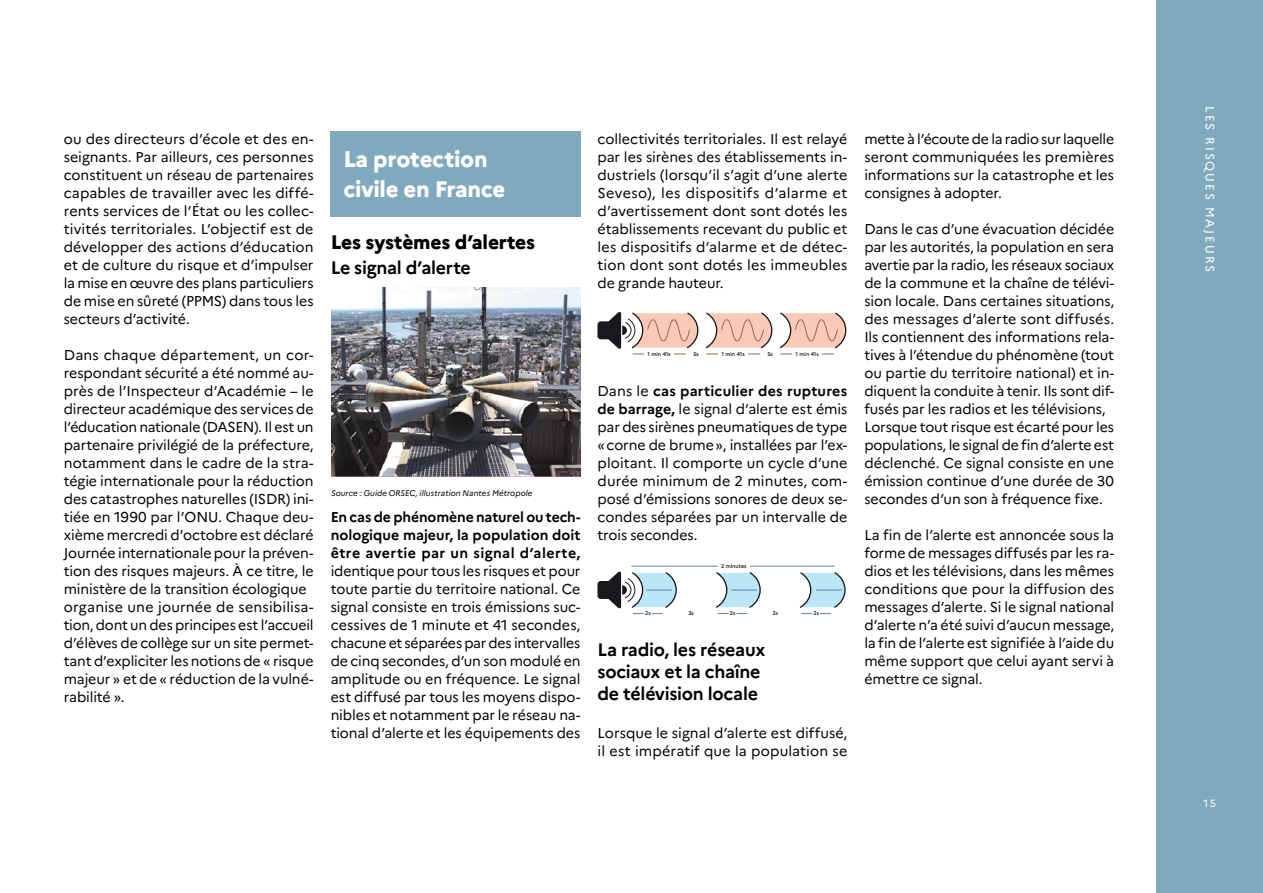
<style>
.page{position:relative;width:1263px;height:893px;background:#fff}
.page>*{position:absolute;margin:0;border:0;box-sizing:border-box;transform-origin:0 0}
.t1{font:800 22.5px/30px "Marianne";letter-spacing:-.01em;color:#fff}
.t2{font:800 19.5px "Marianne";letter-spacing:-.01em;color:#000}
.t3{font:700 18px/21.6px "Marianne";letter-spacing:-.015em;color:#000}
.t4{font:14.25px/18px "Marianne";letter-spacing:-.005em;color:#000;text-align:justify}
.t5{font:700 14.25px/18px "Marianne";letter-spacing:.02em;color:#000;text-align:justify}
.t6{font:12px "Marianne";letter-spacing:.16em;color:#fff}
.t7{font:10.5px "Marianne";color:#fff}
.t8{font:italic 8.25px "Marianne";letter-spacing:.005em;color:#000}
.t9{font:500 5.4px "Marianne";color:#000}
.s1{font-weight:700}
</style>
<div class="page">
<div style="left:331px;top:132px;width:250px;height:85px;background:#80a9bd"></div>
<img style="left:331px;top:288px;width:249px;height:189px">
<div style="left:1157px;top:0;width:106px;height:893px;background:#80a9bd"></div>
<svg style="left:597px;top:312px;width:250px;height:43px"></svg>
<hr style="left:750px;top:566px;width:85px;height:1px;background:#5d889d">
<hr style="left:631px;top:566px;width:87px;height:1px;background:#5d889d">
<svg style="left:716px;top:572px;width:45px;height:42px"></svg>
<svg style="left:799px;top:572px;width:47px;height:42px"></svg>
<svg style="left:597px;top:571px;width:80px;height:43px"></svg>
<p class="t4" style="left:64px;top:129px;width:251px">ou des directeurs d’école et des en&shy;seignants. Par ailleurs, ces personnes constituent un réseau de partenaires capables de travailler avec les diffé&shy;rents services de l’État ou les collec&shy;tivités territoriales. L’objectif est de développer des actions d’éducation et de culture du risque et d’impulser la mise en œuvre des plans particuliers de mise en sûreté (PPMS) dans tous les secteurs d’activité.</p>
<p class="t4" style="left:64px;top:345px;width:251px;text-align:left">Dans chaque département, un cor&shy;respondant sécurité a été nommé au&shy;près de l’Inspecteur d’Académie – le directeur académique des services de l’éducation nationale (DASEN). Il est un partenaire privilégié de la préfecture, notamment dans le cadre de la stra&shy;tégie internationale pour la réduction des catastrophes naturelles (ISDR) ini&shy;tiée en 1990 par l’ONU. Chaque deu&shy;xième mercredi d’octobre est déclaré Journée internationale pour la préven&shy;tion des risques majeurs. À ce titre, le ministère de la transition écologique organise une journée de sensibilisa&shy;tion, dont un des principes est l’accueil d’élèves de collège sur un site permet&shy;tant d’expliciter les notions de « risque majeur » et de « réduction de la vulné&shy;rabilité ».</p>
<p class="t9" style="left:647px;top:349px;width:25px">1 min 41s</p>
<p class="t9" style="left:693px;top:349px;width:7px">5s</p>
<p class="t9" style="left:721px;top:349px;width:25px">1 min 41s</p>
<p class="t9" style="left:767px;top:349px;width:7px">5s</p>
<p class="t9" style="left:796px;top:349px;width:25px">1 min 41s</p>
<p class="t4" style="left:597px;top:129px;width:251px">collectivités territoriales. Il est relayé par les sirènes des établissements in&shy;dustriels (lorsqu’il s’agit d’une alerte Seveso), les dispositifs d’alarme et d’avertissement dont sont dotés les établissements recevant du public et les dispositifs d’alarme et de détec&shy;tion dont sont dotés les immeubles de grande hauteur.</p>
<h1 class="t1" style="left:343px;top:142px;width:163px">La protection civile en France</h1>
<h2 class="t2" style="left:331px;top:226px;width:206px">Les systèmes d’alertes</h2>
<p class="t3" style="left:331px;top:256px;width:142px">Le signal d’alerte</p>
<p class="t4" style="left:597px;top:381px;width:251px">Dans le <span class="s1">cas particulier des ruptures de barrage,</span> le signal d’alerte est émis par des sirènes pneumatiques de type « corne de brume », installées par l’ex&shy;ploitant. Il comporte un cycle d’une durée minimum de 2 minutes, com&shy;posé d’émissions sonores de deux se&shy;condes séparées par un intervalle de trois secondes.</p>
<p class="t8" style="left:331px;top:486px;width:203px">Source : Guide ORSEC, illustration Nantes Métropole</p>
<p class="t5" style="left:331px;top:507px;width:251px">En cas de phénomène naturel ou tech&shy;nologique majeur, la population doit être avertie par un signal d’alerte,</p>
<p class="t4" style="left:331px;top:561px;width:251px">identique pour tous les risques et pour toute partie du territoire national. Ce signal consiste en trois émissions suc&shy;cessives de 1 minute et 41 secondes, chacune et séparées par des intervalles de cinq secondes, d’un son modulé en amplitude ou en fréquence. Le signal est diffusé par tous les moyens dispo&shy;nibles et notamment par le réseau na&shy;tional d’alerte et les équipements des</p>
<p class="t9" style="left:721px;top:562px;width:27px">2 minutes</p>
<p class="t9" style="left:645px;top:609px;width:7px">2s</p>
<p class="t9" style="left:688px;top:609px;width:7px">3s</p>
<p class="t9" style="left:730px;top:609px;width:7px">2s</p>
<p class="t9" style="left:772px;top:609px;width:7px">3s</p>
<p class="t9" style="left:813px;top:609px;width:7px">2s</p>
<p class="t3" style="left:597px;top:638px;width:169px">La radio, les réseaux sociaux et la chaîne de télévision locale</p>
<p class="t4" style="left:597px;top:723px;width:251px">Lorsque le signal d’alerte est diffusé, il est impératif que la population se</p>
<p class="t4" style="left:864px;top:129px;width:251px">mette à l’écoute de la radio sur laquelle seront communiquées les premières informations sur la catastrophe et les consignes à adopter.</p>
<p class="t4" style="left:864px;top:219px;width:251px;text-align:left">Dans le cas d’une évacuation décidée par les autorités, la population en sera avertie par la radio, les réseaux sociaux de la commune et la chaîne de télévi&shy;sion locale. Dans certaines situations, des messages d’alerte sont diffusés.<br>Ils contiennent des informations rela&shy;tives à l’étendue du phénomène (tout ou partie du territoire national) et in&shy;diquent la conduite à tenir. Ils sont dif&shy;fusés par les radios et les télévisions, Lorsque tout risque est écarté pour les populations, le signal de fin d’alerte est déclenché. Ce signal consiste en une émission continue d’une durée de 30 secondes d’un son à fréquence fixe.</p>
<p class="t4" style="left:864px;top:525px;width:251px">La fin de l’alerte est annoncée sous la forme de messages diffusés par les ra&shy;dios et les télévisions, dans les mêmes conditions que pour la diffusion des messages d’alerte. Si le signal national d’alerte n’a été suivi d’aucun message, la fin de l’alerte est signifiée à l’aide du même support que celui ayant servi à émettre ce signal.</p>
<p class="t6" style="left:1219px;top:106px;width:167px;rotate:90deg">LES RISQUES MAJEURS</p>
<p class="t7" style="left:1203px;top:795px;width:14px">15</p>
</div>
